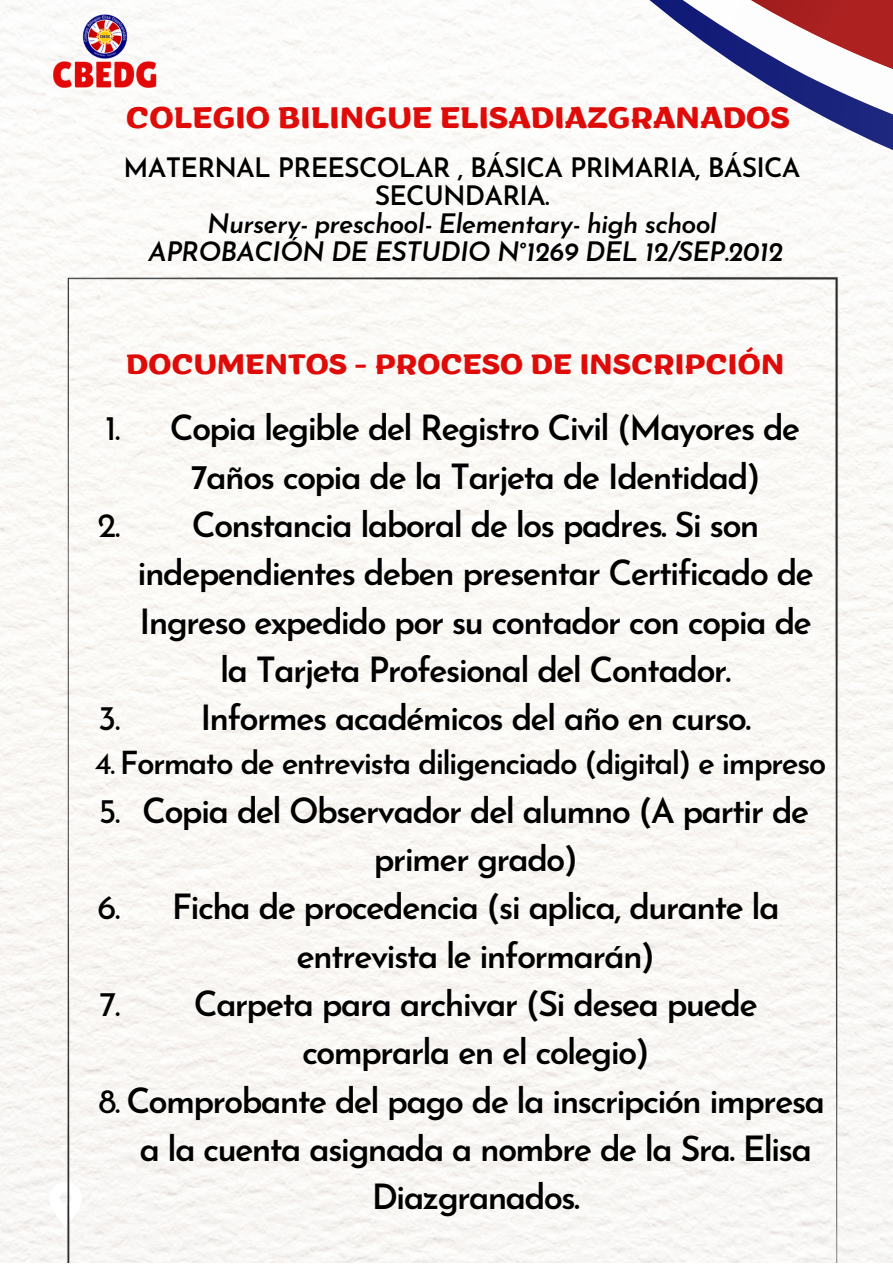
<style>
.page{position:relative;width:893px;height:1264px;background:#fff}
.page>*{position:absolute;margin:0;border:0;box-sizing:border-box;transform-origin:0 0}
.t1{font:600 34.65px/48.3px "Josefin Sans";letter-spacing:-.05em;color:#000;text-align:center}
.t2{font:34.65px "Josefin Sans";color:#000}
.t3{font:600 31.65px "Josefin Sans";letter-spacing:-.05em;color:#000}
.t4{font:700 29.85px "ZT Arturo";color:#df0b08}
.t5{font:700 28.2px "ZT Arturo";color:#df0b08}
.t6{font:italic 600 26.7px "Josefin Sans";letter-spacing:-.03em;color:#000}
.t7{font:600 26.7px/28px "Josefin Sans";letter-spacing:-.03em;color:#000;text-align:center}
.s1{font-weight:400}
</style>
<div class="page">
<svg style="left:414px;top:0;width:478px;height:385px"></svg>
<img style="left:21px;top:0;width:168px;height:148px">
<div style="left:49px;top:271px;width:798px;height:991px;background:#faf8f5"></div>
<p class="t4" style="left:126px;top:106px;width:665px">COLEGIO BILINGUE ELISADIAZGRANADOS</p>
<p class="t7" style="left:124px;top:156px;width:678px">MATERNAL PREESCOLAR , BÁSICA PRIMARIA, BÁSICA<br>SECUNDARIA.</p>
<p class="t6" style="left:207px;top:213px;width:511px">Nursery- preschool- Elementary- high school</p>
<p class="t6" style="left:148px;top:241px;width:636px">APROBACIÓN DE ESTUDIO N°1269 DEL 12/SEP.2012</p>
<p class="t5" style="left:126px;top:353px;width:659px">DOCUMENTOS - PROCESO DE INSCRIPCIÓN</p>
<p class="t1" style="left:170px;top:407px;width:632px">Copia legible del Registro Civil (Mayores de<br>7años copia de la Tarjeta de Identidad)</p>
<p class="t1" style="left:138px;top:504px;width:678px">Constancia laboral de los padres. Si son independientes deben presentar Certificado de Ingreso expedido por su contador con copia de la Tarjeta Profesional del Contador.</p>
<p class="t1" style="left:200px;top:697px;width:552px">Informes académicos del año en curso.</p>
<p class="t3" style="left:95px;top:750px;width:733px"><span class="s1">4.</span> Formato de entrevista diligenciado (digital) e impreso</p>
<p class="t1" style="left:142px;top:789px;width:668px">Copia del Observador del alumno (A partir de primer grado)</p>
<p class="t1" style="left:172px;top:886px;width:609px">Ficha de procedencia (si aplica, durante la entrevista le informarán)</p>
<p class="t1" style="left:194px;top:983px;width:565px">Carpeta para archivar (Si desea puede comprarla en el colegio)</p>
<p class="t1" style="left:98px;top:1079px;width:728px"><span class="s1">8.</span> Comprobante del pago de la inscripción impresa</p>
<p class="t1" style="left:139px;top:1128px;width:674px">a la cuenta asignada a nombre de la Sra. Elisa</p>
<p class="t1" style="left:371px;top:1176px;width:210px">Diazgranados.</p>
<p class="t2" style="left:105px;top:414px;width:17px">1.</p>
<p class="t2" style="left:98px;top:511px;width:24px">2.</p>
<p class="t2" style="left:98px;top:704px;width:24px">3.</p>
<p class="t2" style="left:98px;top:796px;width:24px">5.</p>
<p class="t2" style="left:98px;top:893px;width:24px">6.</p>
<p class="t2" style="left:99px;top:989px;width:23px">7.</p>
</div>
